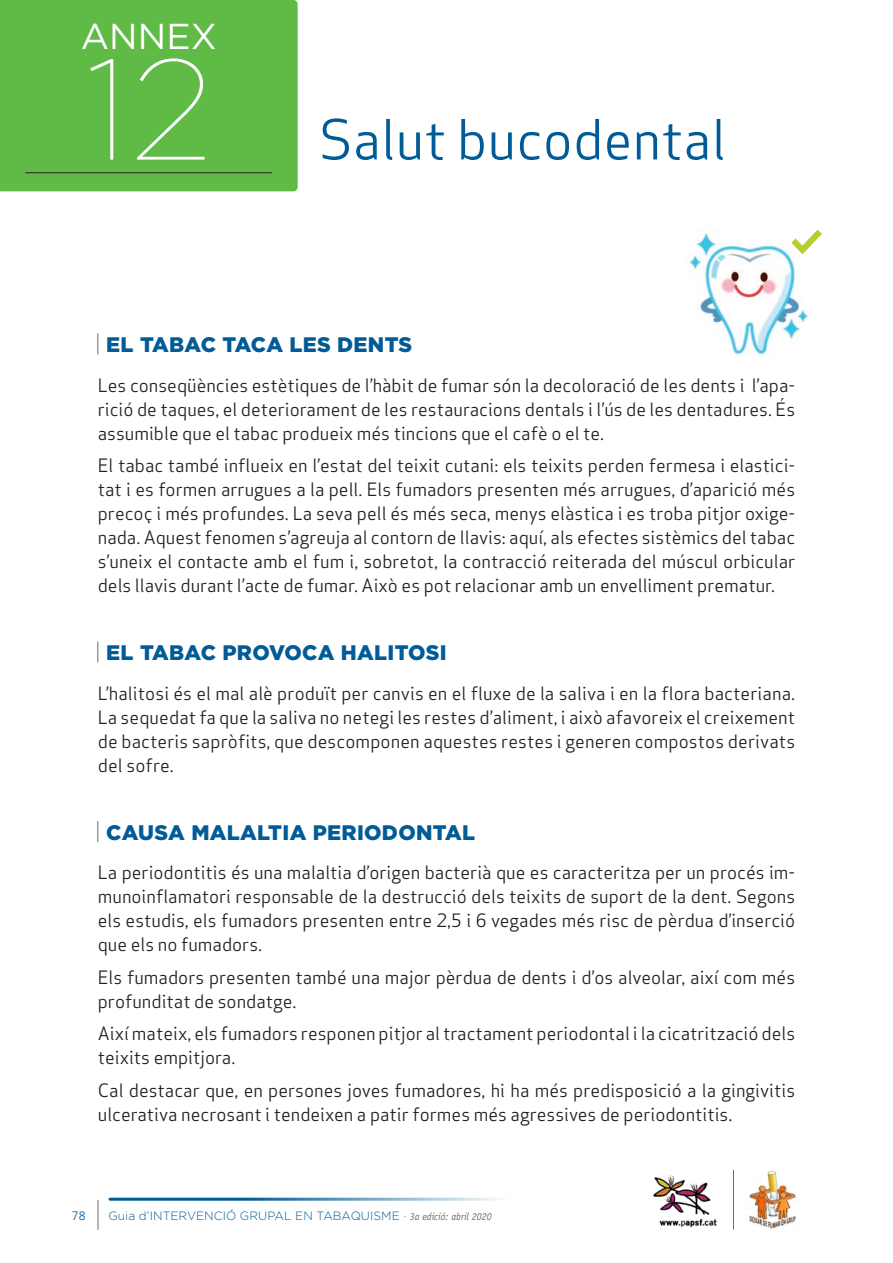
<style>
.page{position:relative;width:893px;height:1263px;background:#fff}
.page>*{position:absolute;margin:0;border:0;box-sizing:border-box;transform-origin:0 0}
.t1{font:100 142.5px "Gotham";color:#fff}
.t2{font:54px "Apex Sans Book T";color:#005b97}
.t3{font:36px "Gotham";letter-spacing:.005em;color:#fff}
.t4{font:900 21px "Gotham";letter-spacing:.015em;color:#005b97}
.t5{font:18px/24px "Apex Sans Book T";color:#231f20;text-align:justify}
.t6{font:300 12.3px "Frutiger";color:#005b97}
.t7{font:300 12px "Gotham";letter-spacing:.005em;color:#005b97}
.s1{color:#3775aa}
.s2{font-family:"Officina Sans Std";font-weight:400;font-style:italic;font-size:10.5px;color:#6c6d70}
</style>
<div class="page">
<img style="left:749px;top:1170px;width:47px;height:59px">
<img style="left:653px;top:1175px;width:64px;height:53px">
<hr style="left:733px;top:1170px;width:1px;height:59px;background:#6c6d70">
<hr style="left:98px;top:1200px;width:1px;height:30px;background:#6c6d70">
<hr style="left:110px;top:1198px;width:401px;height:3px;background:#005b97">
<div style="left:0;top:0;width:298px;height:191px;background:#60bb46"></div>
<hr style="left:26px;top:172px;width:246px;height:1px;background:#231f20">
<svg style="left:97px;top:333px;width:1px;height:21px"></svg>
<svg style="left:97px;top:641px;width:1px;height:21px"></svg>
<svg style="left:97px;top:821px;width:1px;height:21px"></svg>
<img style="left:689px;top:232px;width:119px;height:123px">
<svg style="left:791px;top:230px;width:31px;height:24px"></svg>
<h3 class="t3" style="left:81px;top:16px;width:138px">ANNEX</h3>
<h1 class="t1" style="left:86px;top:33px;width:128px">12</h1>
<h2 class="t2" style="left:319px;top:105px;width:409px">Salut bucodental</h2>
<p class="t4" style="left:106px;top:332px;width:307px">EL TABAC TACA LES DENTS</p>
<p class="t5" style="left:98px;top:373px;width:699px">Les conseqüències estètiques de l’hàbit de fumar són la decoloració de les dents i l’apa&shy;rició de taques, el deteriorament de les restauracions dentals i l’ús de les dentadures. És assumible que el tabac produeix més tincions que el cafè o el te.</p>
<p class="t5" style="left:98px;top:453px;width:699px">El tabac també influeix en l’estat del teixit cutani: els teixits perden fermesa i elastici&shy;tat i es formen arrugues a la pell. Els fumadors presenten més arrugues, d’aparició més precoç i més profundes. La seva pell és més seca, menys elàstica i es troba pitjor oxige&shy;nada. Aquest fenomen s’agreuja al contorn de llavis: aquí, als efectes sistèmics del tabac s’uneix el contacte amb el fum i, sobretot, la contracció reiterada del múscul orbicular dels llavis durant l’acte de fumar. Això es pot relacionar amb un envelliment prematur.</p>
<p class="t4" style="left:106px;top:640px;width:342px">EL TABAC PROVOCA HALITOSI</p>
<p class="t5" style="left:98px;top:681px;width:699px">L’halitosi és el mal alè produït per canvis en el fluxe de la saliva i en la flora bacteriana.<br>La sequedat fa que la saliva no netegi les restes d’aliment, i això afavoreix el creixement de bacteris sapròfits, que descomponen aquestes restes i generen compostos derivats del sofre.</p>
<p class="t4" style="left:106px;top:820px;width:370px">CAUSA MALALTIA PERIODONTAL</p>
<p class="t5" style="left:98px;top:861px;width:699px">La periodontitis és una malaltia d’origen bacterià que es caracteritza per un procés im&shy;munoinflamatori responsable de la destrucció dels teixits de suport de la dent. Segons els estudis, els fumadors presenten entre 2,5 i 6 vegades més risc de pèrdua d’inserció que els no fumadors.</p>
<p class="t5" style="left:98px;top:965px;width:699px">Els fumadors presenten també una major pèrdua de dents i d’os alveolar, així com més profunditat de sondatge.</p>
<p class="t5" style="left:98px;top:1022px;width:699px">Així mateix, els fumadors responen pitjor al tractament periodontal i la cicatrització dels teixits empitjora.</p>
<p class="t5" style="left:98px;top:1078px;width:699px">Cal destacar que, en persones joves fumadores, hi ha més predisposició a la gingivitis ulcerativa necrosant i tendeixen a patir formes més agressives de periodontitis.</p>
<p class="t6" style="left:72px;top:1208px;width:15px">78</p>
<p class="t7" style="left:108px;top:1209px;width:385px">Guia d’INTERVENCIÓ GRUPAL EN TABAQUISME <span class="s1">·</span> <span class="s2">3a edició: abril 2020</span></p>
</div>
